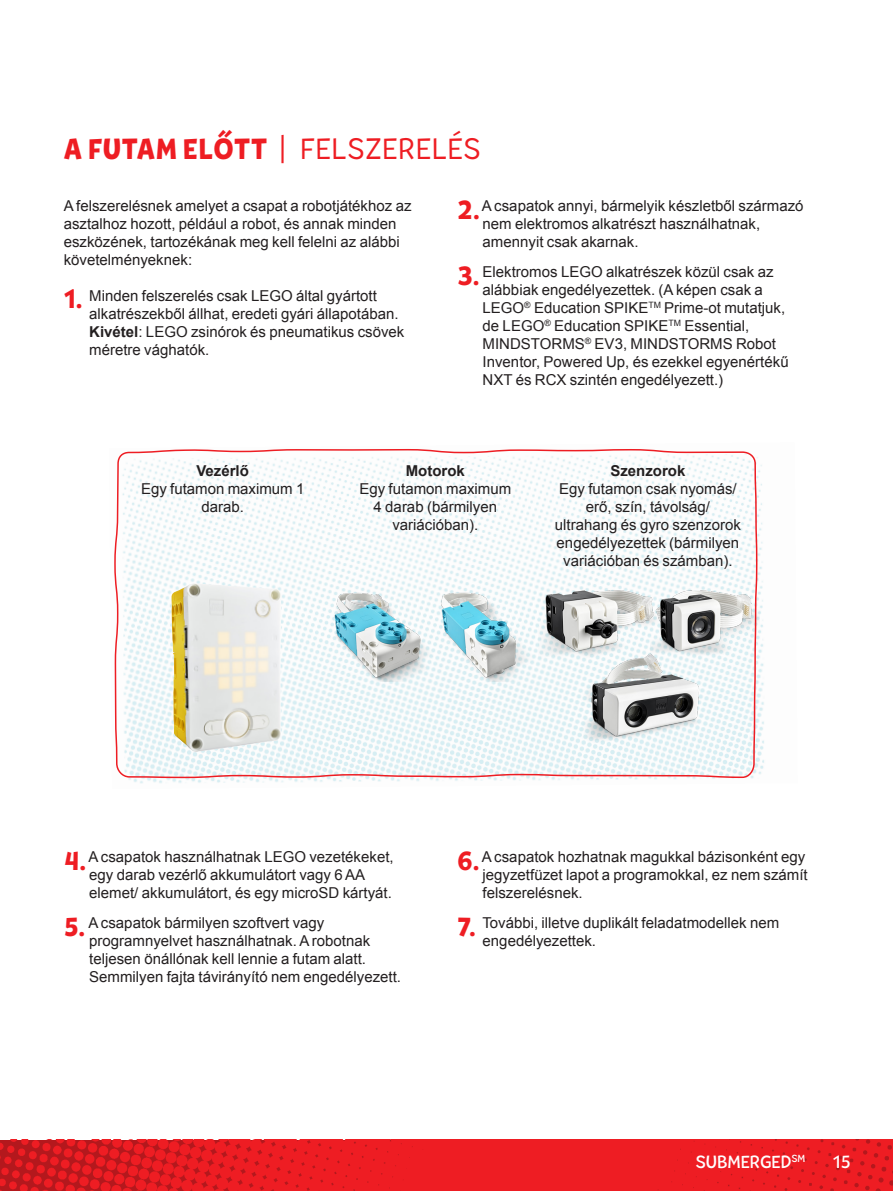
<style>
.page{position:relative;width:893px;height:1191px;background:#fff}
.page>*{position:absolute;margin:0;border:0;box-sizing:border-box;transform-origin:0 0}
.Header_20_AllCaps{font:30px "Tobi Pro";letter-spacing:.02em;color:#ee1d23}
.Header_18{font:800 27px "Tobi Pro";color:#ee1d23}
.t1{font:500 18px "Tobi Pro";color:#fff}
.Numbered_List_contnd{font:15px/18px "Arial";color:#231f20}
.Body_10__centered{font:15px/18px "Arial";color:#231f20;text-align:center}
.Body_10{font:15px/18px "Arial";color:#231f20}
.Body_10__centered-2{font:700 15px "Arial";color:#231f20}
.s1{font-weight:800}
.s2{font-weight:700}
</style>
<div class="page">
<img style="left:0;top:1139px;width:507px;height:52px">
<div style="left:507px;top:1139px;width:386px;height:52px;background:#ee1d23"></div>
<svg style="left:114px;top:449px;width:644px;height:330px"></svg>
<img style="left:578px;top:655px;width:137px;height:88px">
<img style="left:538px;top:578px;width:124px;height:82px">
<img style="left:650px;top:583px;width:109px;height:72px">
<img style="left:311px;top:590px;width:101px;height:91px">
<img style="left:412px;top:590px;width:136px;height:91px">
<p class="Header_20_AllCaps" style="left:64px;top:129px;width:419px"><span class="s1">A FUTAM ELŐTT</span> | FELSZERELÉS</p>
<p class="Body_10" style="left:64px;top:196px;width:349px">A felszerelésnek amelyet a csapat a robotjátékhoz az asztalhoz hozott, például a robot, és annak minden eszközének, tartozékának meg kell felelni az alábbi követelményeknek:</p>
<p class="Numbered_List_contnd" style="left:89px;top:286px;width:317px">Minden felszerelés csak LEGO által gyártott alkatrészekből állhat, eredeti gyári állapotában.<br><span class="s2">Kivétel</span>: LEGO zsinórok és pneumatikus csövek méretre vághatók.</p>
<p class="Header_18" style="left:64px;top:281px;width:21px">1.</p>
<p class="Numbered_List_contnd" style="left:482px;top:196px;width:323px">A csapatok annyi, bármelyik készletből származó nem elektromos alkatrészt használhatnak, amennyit csak akarnak.</p>
<p class="Numbered_List_contnd" style="left:483px;top:263px;width:307px">Elektromos LEGO alkatrészek közül csak az alábbiak engedélyezettek. (A képen csak a LEGO<sup>®</sup> Education SPIKE<sup>TM</sup> Prime-ot mutatjuk, de LEGO<sup>®</sup> Education SPIKE<sup>TM</sup> Essential, MINDSTORMS<sup>®</sup> EV3, MINDSTORMS Robot Inventor, Powered Up, és ezekkel egyenértékű NXT és RCX szintén engedélyezett.)</p>
<p class="Header_18" style="left:457px;top:192px;width:25px">2.</p>
<p class="Header_18" style="left:457px;top:258px;width:24px">3.</p>
<p class="Body_10__centered-2" style="left:196px;top:460px;width:54px">Vezérlő</p>
<p class="Body_10__centered" style="left:141px;top:479px;width:165px">Egy futamon maximum 1 darab.</p>
<p class="Body_10__centered-2" style="left:406px;top:460px;width:61px">Motorok</p>
<p class="Body_10__centered" style="left:359px;top:479px;width:153px">Egy futamon maximum<br>4 darab (bármilyen variációban).</p>
<p class="Body_10__centered-2" style="left:610px;top:460px;width:77px">Szenzorok</p>
<p class="Body_10__centered" style="left:555px;top:479px;width:187px">Egy futamon csak nyomás/ erő, szín, távolság/ ultrahang és gyro szenzorok engedélyezettek (bármilyen variációban és számban).</p>
<p class="Numbered_List_contnd" style="left:88px;top:847px;width:307px">A csapatok használhatnak LEGO vezetékeket, egy darab vezérlő akkumulátort vagy 6 AA elemet/ akkumulátort, és egy microSD kártyát.</p>
<p class="Numbered_List_contnd" style="left:88px;top:914px;width:314px">A csapatok bármilyen szoftvert vagy programnyelvet használhatnak. A robotnak teljesen önállónak kell lennie a futam alatt.<br>Semmilyen fajta távirányító nem engedélyezett.</p>
<p class="Header_18" style="left:64px;top:843px;width:24px">4.</p>
<p class="Header_18" style="left:64px;top:908px;width:23px">5.</p>
<p class="Numbered_List_contnd" style="left:482px;top:847px;width:327px">A csapatok hozhatnak magukkal bázisonként egy jegyzetfüzet lapot a programokkal, ez nem számít felszerelésnek.</p>
<p class="Numbered_List_contnd" style="left:482px;top:914px;width:298px">További, illetve duplikált feladatmodellek nem engedélyezettek.</p>
<p class="Header_18" style="left:457px;top:843px;width:24px">6.</p>
<p class="Header_18" style="left:457px;top:908px;width:21px">7.</p>
<p class="t1" style="left:695px;top:1150px;width:111px">SUBMERGED<sup>SM</sup></p>
<p class="t1" style="left:833px;top:1150px;width:19px">15</p>
</div>
